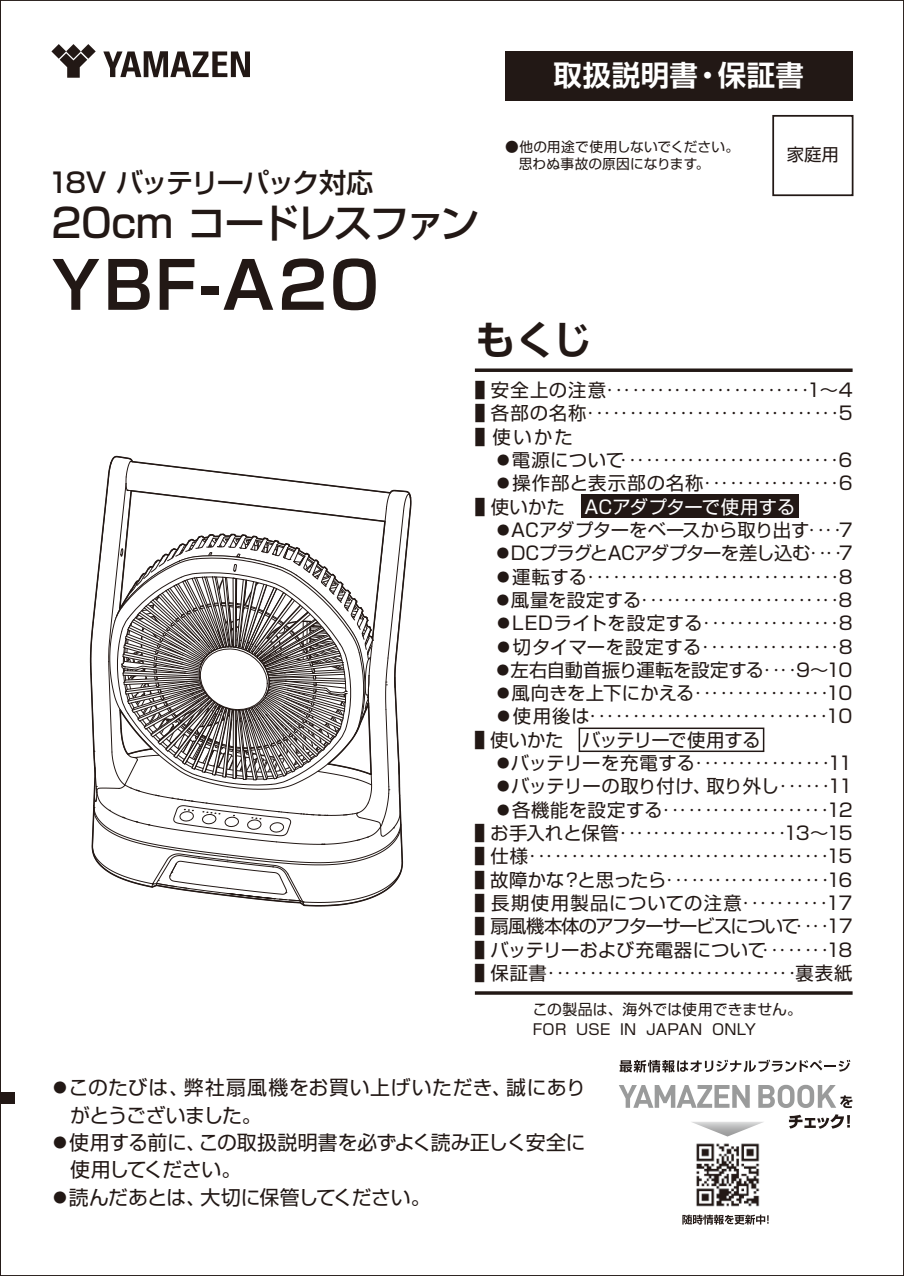
<style>
.page{position:relative;width:904px;height:1276px;background:#fff}
.page>*{position:absolute;margin:0;border:0;box-sizing:border-box;transform-origin:0 0}
.t1{font:700 64.58px "Shin Go Pro De";letter-spacing:.045em;color:#221815}
.t2{font:500 39.73px "Shin Go Pro";letter-spacing:-.075em;color:#221815}
.t3{font:700 39.73px "Shin Go Pro De";color:#221815}
.t4{font:700 28.35px "Shin Go Pro De";letter-spacing:.02em;color:#fff}
.t5{font:500 27.3px "Shin Go Pro";letter-spacing:-.07em;color:#221815}
.t6{font:19.78px/27.3px "Shin Go Pro";letter-spacing:-.015em;color:#221815}
.t7{font:19.78px/27.3px "Shin Go Pro";letter-spacing:.02em;color:#221815}
.t8{font:18.38px/23.3px "Shin Go Pro";color:#221815;text-align:justify}
.t9{font:18.38px "Shin Go Pro";letter-spacing:.035em;color:#221815}
.t10{font:18.38px/23.3px "Shin Go Pro";letter-spacing:.03em;color:#221815}
.t11{font:18.38px "Shin Go Pro";letter-spacing:-.04em;color:#221815}
.t12{font:18.38px "Shin Go Pro";letter-spacing:.02em;color:#221815}
.t13{font:18.38px "Shin Go Pro";letter-spacing:-.02em;color:#221815}
.t14{font:17.32px "Shin Go Pro";color:#221815}
.t15{font:14.88px/19.8px "Shin Go Pro";letter-spacing:.015em;color:#221815}
.t16{font:13.65px/17.3px "Shin Go Pro";letter-spacing:.005em;color:#221815}
.s1{color:#fff}
</style>
<div class="page">
<svg style="left:89px;top:455px;width:323px;height:452px"></svg>
<div style="left:581px;top:495px;width:217px;height:23px;background:#221815"></div>
<div style="left:578px;top:727px;width:186px;height:25px;border:1px solid #221815"></div>
<svg style="left:51px;top:44px;width:45px;height:34px"></svg>
<svg style="left:103px;top:51px;width:147px;height:26px"></svg>
<img style="left:696px;top:1136px;width:64px;height:71px">
<svg style="left:682px;top:1214px;width:86px;height:10px"></svg>
<svg style="left:619px;top:1085px;width:130px;height:22px"></svg>
<svg style="left:619px;top:1059px;width:231px;height:13px"></svg>
<svg style="left:758px;top:1084px;width:94px;height:24px"></svg>
<svg style="left:788px;top:1114px;width:61px;height:14px"></svg>
<svg style="left:692px;top:1122px;width:71px;height:14px"></svg>
<svg style="left:0;top:0;width:1px;height:1275px"></svg>
<hr style="left:475px;top:991px;width:377px;height:3px;background:#221815">
<svg style="left:475px;top:368px;width:377px;height:4px;background:#3e3533"></svg>
<div style="left:772px;top:115px;width:81px;height:81px;border:2px solid #221815"></div>
<div style="left:505px;top:51px;width:347px;height:50px;background:#221815"></div>
<div style="left:0;top:1092px;width:15px;height:11px;background:#221815"></div>
<h3 class="t5" style="left:48px;top:161px;width:327px">18V バッテリーパック対応</h3>
<h2 class="t2" style="left:51px;top:190px;width:429px">20cm コードレスファン</h2>
<h1 class="t1" style="left:51px;top:232px;width:329px">YBF-A20</h1>
<h3 class="t4" style="left:553px;top:52px;width:252px">取扱説明書・保証書</h3>
<p class="t16" style="left:505px;top:136px;width:235px">●他の用途で使用しないでください。　思わぬ事故の原因になります。</p>
<p class="t14" style="left:786px;top:140px;width:54px">家庭用</p>
<h2 class="t3" style="left:475px;top:307px;width:118px">もくじ</h2>
<p class="t8" style="left:475px;top:376px;width:379px">▌安全上の注意‥‥‥‥‥‥‥‥‥‥‥‥1～4 ▌各部の名称‥‥‥‥‥‥‥‥‥‥‥‥‥‥‥5 ▌使いかた</p>
<p class="t8" style="left:494px;top:446px;width:360px">●電源について‥‥‥‥‥‥‥‥‥‥‥‥‥6</p>
<p class="t10" style="left:475px;top:469px;width:379px;text-indent:19px">●操作部と表示部の名称‥‥‥‥‥‥‥‥6 ▌使いかた <span class="s1">ACアダプターで使用する</span></p>
<p class="t8" style="left:494px;top:516px;width:360px">●ACアダプターをベースから取り出す‥‥7</p>
<p class="t11" style="left:493px;top:538px;width:360px">●DCプラグとACアダプターを差し込む‥‥7</p>
<p class="t8" style="left:494px;top:562px;width:360px">●運転する‥‥‥‥‥‥‥‥‥‥‥‥‥‥‥8</p>
<p class="t12" style="left:493px;top:585px;width:360px">●風量を設定する‥‥‥‥‥‥‥‥‥‥‥‥8</p>
<p class="t9" style="left:494px;top:608px;width:360px">●LEDライトを設定する‥‥‥‥‥‥‥‥8</p>
<p class="t9" style="left:494px;top:631px;width:359px">●切タイマーを設定する‥‥‥‥‥‥‥‥8</p>
<p class="t13" style="left:493px;top:654px;width:360px">●左右自動首振り運転を設定する‥‥9～10</p>
<p class="t8" style="left:494px;top:679px;width:360px">●風向きを上下にかえる‥‥‥‥‥‥‥‥10</p>
<p class="t8" style="left:475px;top:702px;width:379px;text-align:right">●使用後は‥‥‥‥‥‥‥‥‥‥‥‥‥‥10 ▌使いかた　バッテリーで使用する　　　　　</p>
<p class="t8" style="left:494px;top:749px;width:360px">●バッテリーを充電する‥‥‥‥‥‥‥‥11</p>
<p class="t8" style="left:494px;top:772px;width:360px">●バッテリーの取り付け、取り外し‥‥‥11</p>
<p class="t8" style="left:475px;top:796px;width:379px;text-indent:19px">●各機能を設定する‥‥‥‥‥‥‥‥‥‥12 ▌お手入れと保管‥‥‥‥‥‥‥‥‥‥13～15 ▌仕様‥‥‥‥‥‥‥‥‥‥‥‥‥‥‥‥‥‥15 ▌故障かな？と思ったら‥‥‥‥‥‥‥‥‥‥16 ▌長期使用製品についての注意‥‥‥‥‥17 ▌扇風機本体のアフターサービスについて‥‥17 ▌バッテリーおよび充電器について‥‥‥‥18 ▌保証書‥‥‥‥‥‥‥‥‥‥‥‥‥‥‥裏表紙</p>
<p class="t15" style="left:532px;top:997px;width:271px">この製品は、海外では使用できません。<br>FOR USE IN JAPAN ONLY</p>
<p class="t7" style="left:70px;top:1071px;width:517px;text-indent:-20px">●このたびは、弊社扇風機をお買い上げいただき、誠にありがとうございました。</p>
<p class="t6" style="left:70px;top:1126px;width:517px;text-indent:-20px">●使用する前に、この取扱説明書を必ずよく読み正しく安全に使用してください。</p>
<p class="t6" style="left:50px;top:1180px;width:382px">●読んだあとは、大切に保管してください。</p>
</div>
